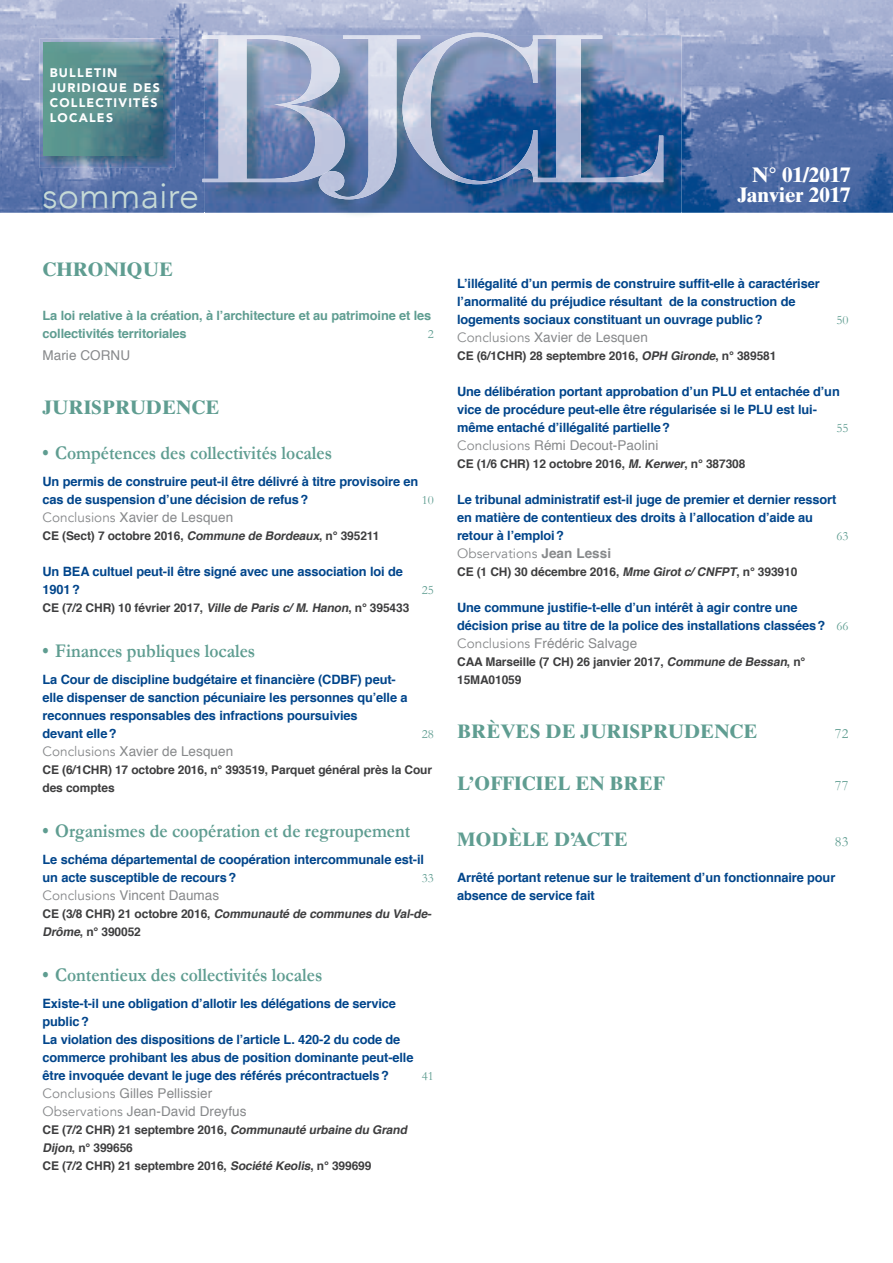
<style>
.page{position:relative;width:893px;height:1263px;background:#fff}
.page>*{position:absolute;margin:0;border:0;box-sizing:border-box;transform-origin:0 0}
.t1{font:300 36px "Avenir";color:#c6dad6}
.t2{font:700 21px/20.1px "Times Ten LT Std";color:#fff;text-align:right}
.t3{font:700 19.5px "Garamond";color:#5f9d91;scale:.9 1}
.t4{font:700 19.5px "Times Ten LT Std";color:#5f9d91}
.t5{font:14.25px "Garamond";color:#5f9d91}
.t6{font:13.5px/18px "Helvetica";letter-spacing:.005em;color:#87898b}
.t7{font:13.5px "Avenir";letter-spacing:.005em;color:#87898b}
.t8{font:700 12.9px/18px "Helvetica";letter-spacing:-.01em;color:#01458b}
.t9{font:700 12.9px/18px "Helvetica";letter-spacing:-.01em;color:#5f9d91}
.t10{font:12.9px "Garamond";letter-spacing:-.01em;color:#5f9d91}
.t11{font:900 12.3px/14.9px "Avenir LT Std";letter-spacing:.1em;color:#fff}
.t12{font:700 12px/18px "Helvetica";letter-spacing:-.01em;color:#3e3e3f}
.t13{font:italic 700 12px/18px "Helvetica";color:#3e3e3f}
.s1{font-family:"Avenir"}
.s2{font-style:italic}
.s3{font-style:normal}
.s4{font-family:"Helvetica";font-weight:700}
.s5{font-family:"Garamond";font-weight:400;color:#5f9d91}
</style>
<div class="page">
<img style="left:0;top:0;width:893px;height:213px">
<img style="left:40px;top:38px;width:135px;height:130px">
<img style="left:44px;top:42px;width:119px;height:114px">
<img style="left:205px;top:35px;width:477px;height:180px">
<img style="left:319px;top:36px;width:101px;height:163px">
<img style="left:402px;top:33px;width:135px;height:151px">
<img style="left:533px;top:36px;width:130px;height:146px">
<img style="left:202px;top:36px;width:143px;height:146px">
<p class="t11" style="left:50px;top:65px;width:112px">BULLETIN<br>JURIDIQUE DES<br>COLLECTIVITÉS<br>LOCALES</p>
<h1 class="t1" style="left:43px;top:175px;width:158px">sommaire</h1>
<h3 class="t4" style="left:43px;top:257px;width:132px">CHRONIQUE</h3>
<p class="t9" style="left:43px;top:307px;width:390px">La loi relative à la création, à l’architecture et au patrimoine et les collectivités territoriales</p>
<p class="t10" style="left:428px;top:326px;width:8px">2</p>
<p class="t6" style="left:43px;top:347px;width:89px">Marie CORNU</p>
<h3 class="t4" style="left:43px;top:395px;width:179px">JURISPRUDENCE</h3>
<h3 class="t3" style="left:43px;top:441px;width:323px">• Compétences des collectivités locales</h3>
<p class="t8" style="left:43px;top:473px;width:377px">Un permis de construire peut-il être délivré à titre provisoire en cas de suspension d’une décision de refus ?</p>
<p class="t10" style="left:422px;top:492px;width:13px">10</p>
<p class="t6" style="left:43px;top:509px;width:192px"><span class="s1">Conclusions</span> Xavier de Lesquen</p>
<p class="t12" style="left:43px;top:527px;width:338px">CE (Sect) 7 octobre 2016, <span class="s2">CommunedeBordeaux</span>, n° 395211</p>
<p class="t8" style="left:43px;top:563px;width:362px">Un BEA cultuel peut-il être signé avec une association loi de<br>1901 ?</p>
<p class="t12" style="left:43px;top:599px;width:368px">CE (7/2 CHR) 10 février 2017, <span class="s2">VilledeParisc/ M.Hanon</span>, n° 395433</p>
<h3 class="t3" style="left:43px;top:639px;width:238px">• Finances publiques locales</h3>
<p class="t8" style="left:43px;top:671px;width:367px">La Cour de discipline budgétaire et financière (CDBF) peut&shy;elle dispenser de sanction pécuniaire les personnes qu’elle a reconnues responsables des infractions poursuivies<br>devant elle ?</p>
<p class="t10" style="left:422px;top:582px;width:13px">25</p>
<p class="t10" style="left:422px;top:726px;width:13px">28</p>
<p class="t6" style="left:43px;top:743px;width:192px"><span class="s1">Conclusions</span> Xavier de Lesquen</p>
<p class="t12" style="left:43px;top:761px;width:391px">CE (6/1CHR) 17 octobre 2016, n° 393519, Parquet général près la Cour des comptes</p>
<h3 class="t3" style="left:43px;top:819px;width:410px">• Organismes de coopération et de regroupement</h3>
<p class="t8" style="left:43px;top:851px;width:383px">Le schéma départemental de coopération intercommunale est-il un acte susceptible de recours ?</p>
<p class="t10" style="left:422px;top:870px;width:13px">33</p>
<p class="t6" style="left:43px;top:887px;width:178px"><span class="s1">Conclusions</span> Vincent Daumas</p>
<p class="t13" style="left:43px;top:905px;width:394px"><span class="s3">C E (3/8 C H R) 2 1 o ct o b re 2 0 1 6 ,</span> Communautédecommunesdu Val-de-<br>Drôme<span class="s3">, n° 390052</span></p>
<h3 class="t3" style="left:43px;top:963px;width:312px">• Contentieux des collectivités locales</h3>
<p class="t8" style="left:43px;top:995px;width:372px">Existe-t-il une obligation d’allotir les délégations de service public ?<br>La violation des dispositions de l’article L. 420-2 du code de commerce prohibant les abus de position dominante peut-elle être invoquée devant le juge des référés précontractuels ?</p>
<p class="t10" style="left:422px;top:1068px;width:13px">41</p>
<p class="t6" style="left:43px;top:1085px;width:206px"><span class="s1">Conclusions</span> Gilles Pellissier<br><span class="s1">Observations</span> Jean-David Dreyfus</p>
<p class="t12" style="left:43px;top:1121px;width:369px">CE (7/2 CHR) 21 septembre 2016, <span class="s2">Communautéurbainedu Grand<br>Dijon</span>, n° 399656<br>CE (7/2 CHR) 21 septembre 2016, <span class="s2">SociétéKeolis</span>, n° 399699</p>
<h2 class="t2" style="left:738px;top:165px;width:114px">N° 01/2017<br>Janvier 2017</h2>
<p class="t8" style="left:457px;top:275px;width:364px">L’illégalité d’un permis de construire suffit-elle à caractériser l’anormalité du préjudice résultant de la construction de logements sociaux constituant un ouvrage public ?</p>
<p class="t10" style="left:836px;top:312px;width:13px">50</p>
<p class="t6" style="left:457px;top:329px;width:192px"><span class="s1">Conclusions</span> Xavier de Lesquen</p>
<p class="t12" style="left:457px;top:347px;width:321px">CE (6/1CHR) 28 septembre 2016, <span class="s2">OPH Gironde</span>, n° 389581</p>
<p class="t8" style="left:457px;top:383px;width:384px">Une délibération portant approbation d’un PLU et entachée d’un vice de procédure peut-elle être régularisée si le PLU est lui&shy;même entaché d’illégalité partielle ?</p>
<p class="t10" style="left:836px;top:420px;width:13px">55</p>
<p class="t6" style="left:457px;top:437px;width:203px"><span class="s1">Conclusions</span> Rémi Decout-Paolini</p>
<p class="t12" style="left:457px;top:455px;width:290px">CE (1/6 CHR) 12 octobre 2016, <span class="s2">M.Kerwer</span>, n° 387308</p>
<p class="t8" style="left:457px;top:491px;width:381px">Le tribunal administratif est-il juge de premier et dernier ressort en matière de contentieux des droits à l’allocation d’aide au retour à l’emploi ?</p>
<p class="t10" style="left:836px;top:528px;width:13px">63</p>
<p class="t7" style="left:457px;top:545px;width:156px">Observations <span class="s4">Jean Lessi</span></p>
<p class="t12" style="left:457px;top:563px;width:342px">CE (1 CH) 30 décembre 2016, <span class="s2">MmeGirotc/ CNFPT</span>, n° 393910</p>
<p class="t8" style="left:457px;top:599px;width:393px">Une commune justifie-t-elle d’un intérêt à agir contre une décision prise au titre de la police des installations classées ? <span class="s5">66</span></p>
<p class="t6" style="left:457px;top:635px;width:182px"><span class="s1">Conclusions</span> Frédéric Salvage</p>
<p class="t12" style="left:457px;top:653px;width:350px">CAA Marseille (7 CH) 26 janvier 2017, <span class="s2">CommunedeBessan</span>, n°<br>15MA01059</p>
<h3 class="t4" style="left:457px;top:719px;width:302px">BRÈVES DE JURISPRUDENCE</h3>
<p class="t5" style="left:835px;top:725px;width:15px">72</p>
<h3 class="t4" style="left:457px;top:771px;width:209px">L’OFFICIEL EN BREF</h3>
<p class="t5" style="left:835px;top:777px;width:15px">77</p>
<h3 class="t4" style="left:457px;top:827px;width:172px">MODÈLE D’ACTE</h3>
<p class="t5" style="left:835px;top:833px;width:15px">83</p>
<p class="t8" style="left:457px;top:869px;width:380px">Arrêté portant retenue sur le traitement d’un fonctionnaire pour absence de service fait</p>
</div>
